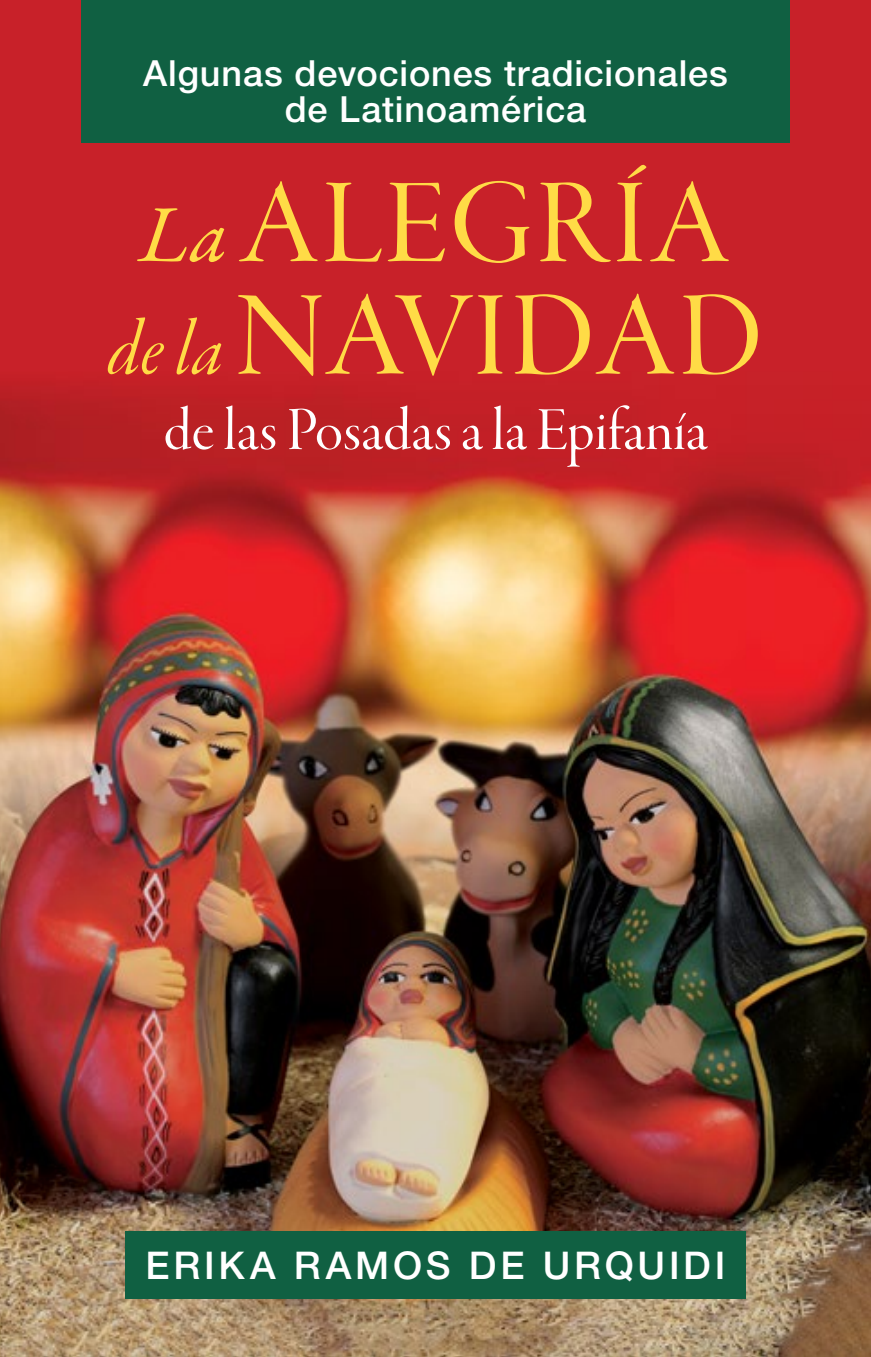
<style>
.page{position:relative;width:871px;height:1357px;background:#fff}
.page>*{position:absolute;margin:0;border:0;box-sizing:border-box;transform-origin:0 0}
.t1{font:123.75px/112.5px "Garamond Premr Pro Disp";letter-spacing:.01em;color:#ffdb46}
.t2{font:63px "Garamond Premr Pro Disp";letter-spacing:.005em;color:#fff}
.t3{font:500 38.25px "Helvetica Neue LT Std";letter-spacing:.1em;color:#fff}
.t4{font:500 36px/36px "Helvetica Neue LT Std";letter-spacing:.02em;color:#fff;text-align:center}
.s1{font-family:"Garamond Premr Pro";font-style:italic;font-size:81px}
.s2{font-family:"Garamond Premr Pro It Disp";font-size:81px}
</style>
<div class="page">
<img style="left:0;top:0;width:871px;height:1357px">
<div style="left:125px;top:1231px;width:621px;height:68px;background:#106042"></div>
<div style="left:81px;top:0;width:709px;height:143px;background:#106042"></div>
<p class="t4" style="left:143px;top:55px;width:586px">Algunas devociones tradicionales de Latinoamérica</p>
<h1 class="t1" style="left:107px;top:171px;width:658px"><span class="s1">La</span>ALEGRÍA <span class="s2">de la</span> NAVIDAD</h1>
<h2 class="t2" style="left:163px;top:395px;width:545px">de las Posadas a la Epifanía</h2>
<p class="t3" style="left:145px;top:1242px;width:581px">ERIKA RAMOS DE URQUIDI</p>
</div>
